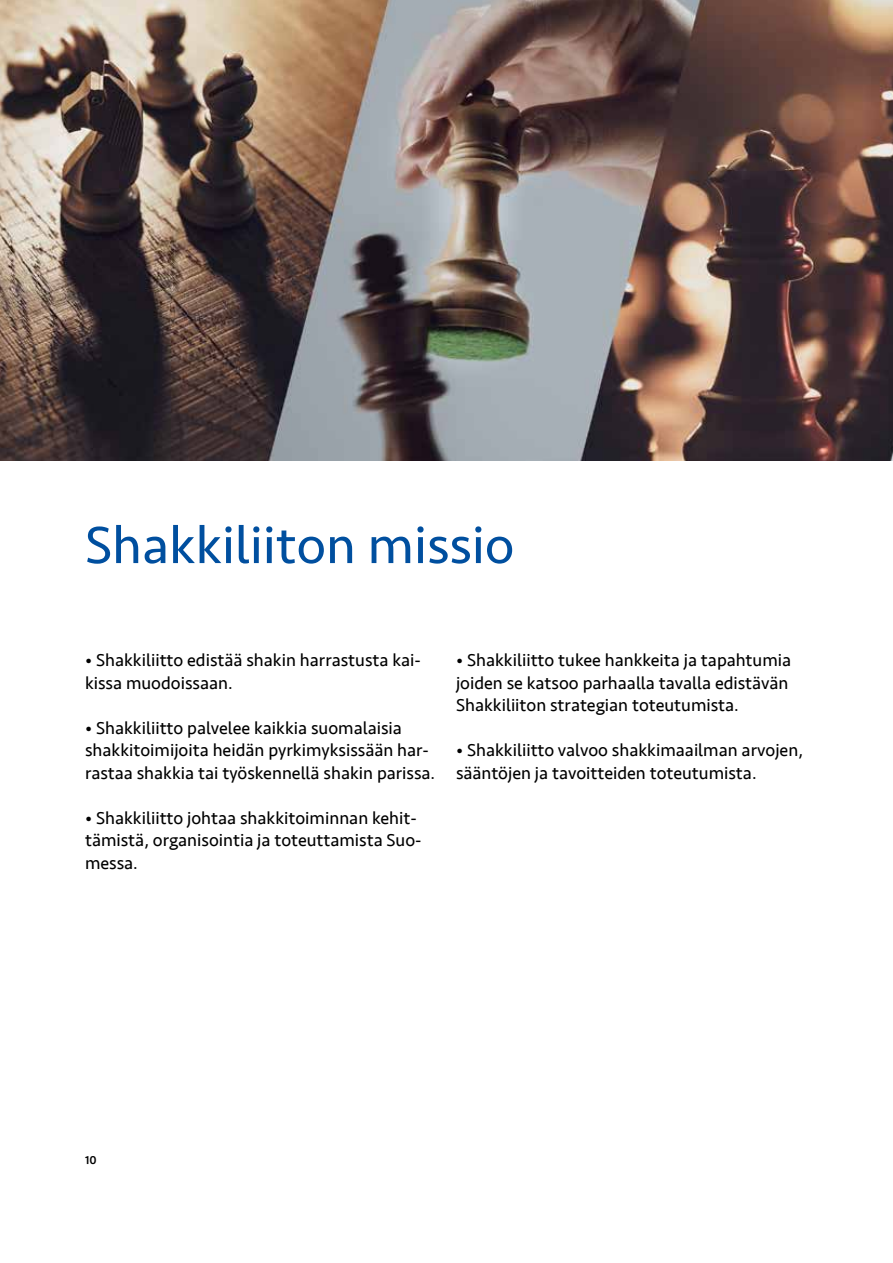
<style>
.page{position:relative;width:893px;height:1263px;background:#fff}
.page>*{position:absolute;margin:0;border:0;box-sizing:border-box;transform-origin:0 0}
.t1{font:54px "Seravek";color:#004f9f}
.t2{font:18px/22.5px "Seravek";color:#000}
.t3{font:700 10.5px "Semplicita Pro";color:#000}
</style>
<div class="page">
<img style="left:0;top:0;width:893px;height:461px">
<h1 class="t1" style="left:85px;top:503px;width:431px">Shakkiliiton missio</h1>
<p class="t2" style="left:85px;top:649px;width:337px">• Shakkiliitto edistää shakin harrastusta kai&shy;kissa muodoissaan.</p>
<p class="t2" style="left:85px;top:716px;width:352px">• Shakkiliitto palvelee kaikkia suomalaisia shakkitoimijoita heidän pyrkimyksissään har&shy;rastaa shakkia tai työskennellä shakin parissa.</p>
<p class="t2" style="left:85px;top:806px;width:338px">• Shakkiliitto johtaa shakkitoiminnan kehit&shy;tämistä, organisointia ja toteuttamista Suo&shy;messa.</p>
<p class="t2" style="left:456px;top:649px;width:337px">• Shakkiliitto tukee hankkeita ja tapahtumia joiden se katsoo parhaalla tavalla edistävän<br>Shakkiliiton strategian toteutumista.</p>
<p class="t2" style="left:456px;top:739px;width:348px">• Shakkiliitto valvoo shakkimaailman arvojen, sääntöjen ja tavoitteiden toteutumista.</p>
<p class="t3" style="left:85px;top:1152px;width:13px">10</p>
</div>
